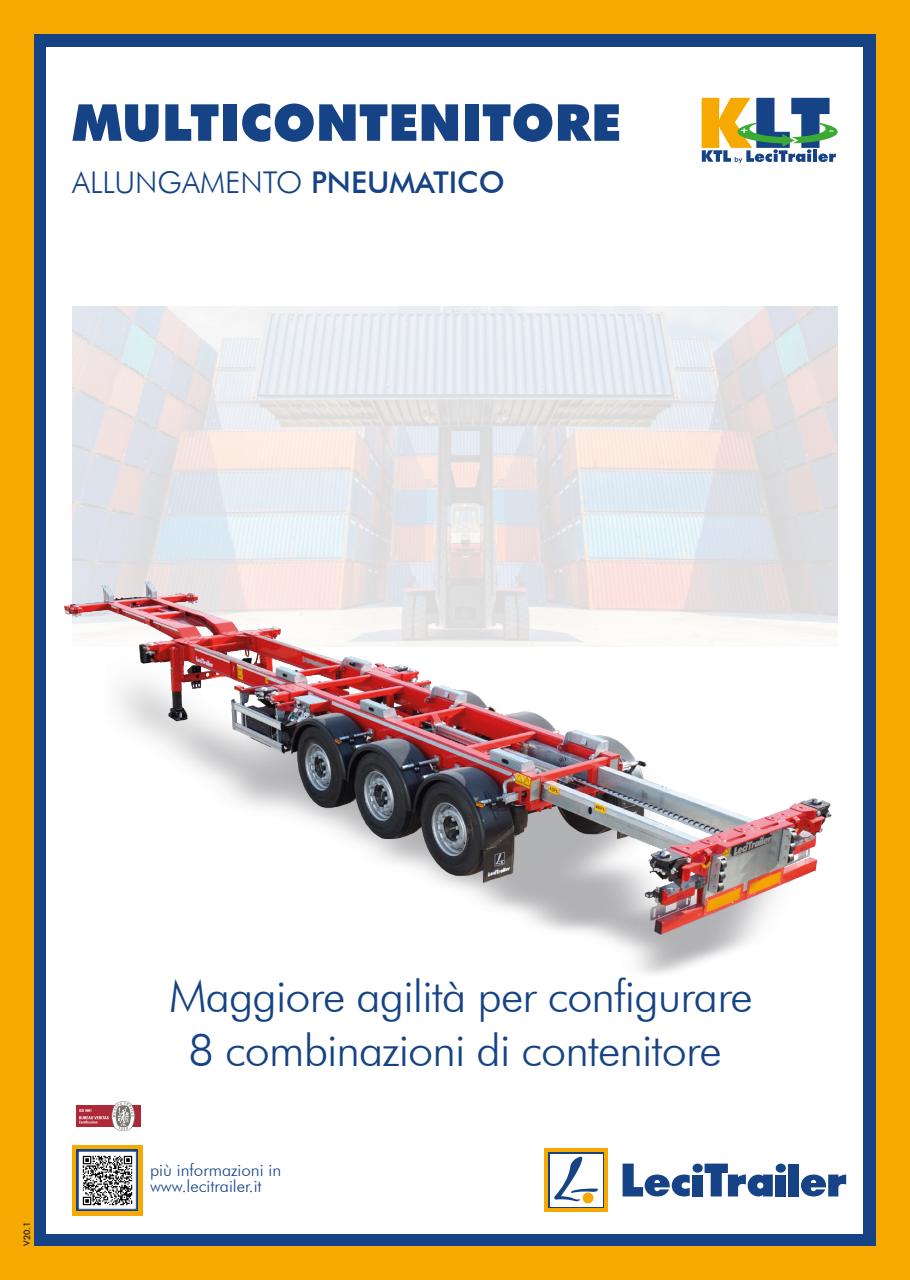
<style>
.page{position:relative;width:910px;height:1280px;background:#f6a900}
.page>*{position:absolute;margin:0;border:0;box-sizing:border-box;transform-origin:0 0}
.t1{font:900 51px "Futura BT";color:#154385}
.t2{font:300 45px "Futura BT";letter-spacing:-.02em;color:#154385}
.t3{font:300 30px "Futura BT";color:#154385}
.t4{font:300 16.95px "Futura BT";color:#154385}
.t5{font:500 9px "Futura BT";color:#1d1d1b}
.s1{font-weight:500}
</style>
<div class="page">
<div style="left:34px;top:34px;width:842px;height:1212px;background:#154385"></div>
<div style="left:47px;top:47px;width:816px;height:1186px;background:#fff"></div>
<img style="left:72px;top:306px;width:766px;height:247px">
<img style="left:46px;top:553px;width:792px;height:454px">
<svg style="left:702px;top:98px;width:136px;height:65px"></svg>
<div style="left:692px;top:1174px;width:11px;height:22px;background:#154385"></div>
<div style="left:692px;top:1163px;width:11px;height:10px;background:#154385;border-radius:50%"></div>
<svg style="left:705px;top:1163px;width:68px;height:33px"></svg>
<div style="left:789px;top:1163px;width:10px;height:33px;background:#154385"></div>
<svg style="left:801px;top:1174px;width:45px;height:22px"></svg>
<div style="left:776px;top:1174px;width:10px;height:22px;background:#154385"></div>
<div style="left:776px;top:1163px;width:10px;height:10px;background:#154385;border-radius:50%"></div>
<svg style="left:623px;top:1163px;width:67px;height:33px"></svg>
<div style="left:544px;top:1148px;width:64px;height:64px;background:#f6a900"></div>
<div style="left:548px;top:1152px;width:56px;height:56px;background:linear-gradient(to right,#fff,#fff)"></div>
<div style="left:550px;top:1154px;width:52px;height:52px;background:#fff"></div>
<div style="left:583px;top:1192px;width:10px;height:11px;background:#f6a900;border-radius:50%"></div>
<svg style="left:554px;top:1156px;width:44px;height:45px"></svg>
<div style="left:72px;top:1145px;width:71px;height:70px;background:#f6a900"></div>
<div style="left:77px;top:1149px;width:61px;height:62px;background:#154385"></div>
<div style="left:77px;top:1105px;width:64px;height:22px;background:#ae2938"></div>
<svg style="left:79px;top:1101px;width:56px;height:30px"></svg>
<img style="left:80px;top:1153px;width:55px;height:55px">
<div style="left:78px;top:1151px;width:59px;height:59px;border:1px solid #154385"></div>
<p class="t1" style="left:72px;top:92px;width:550px">MULTICONTENITORE</p>
<p class="t3" style="left:72px;top:164px;width:434px">ALLUNGAMENTO <span class="s1">PNEUMATICO</span></p>
<p class="t5" style="left:22px;top:1246px;width:26px;rotate:-90deg">V20.1</p>
<p class="t2" style="left:169px;top:969px;width:585px">Maggiore agilità per configurare</p>
<p class="t2" style="left:188px;top:1023px;width:535px">8 combinazioni di contenitore</p>
<p class="t4" style="left:150px;top:1160px;width:133px">più informazioni in</p>
<p class="t4" style="left:150px;top:1176px;width:113px">www.lecitrailer.it</p>
</div>
